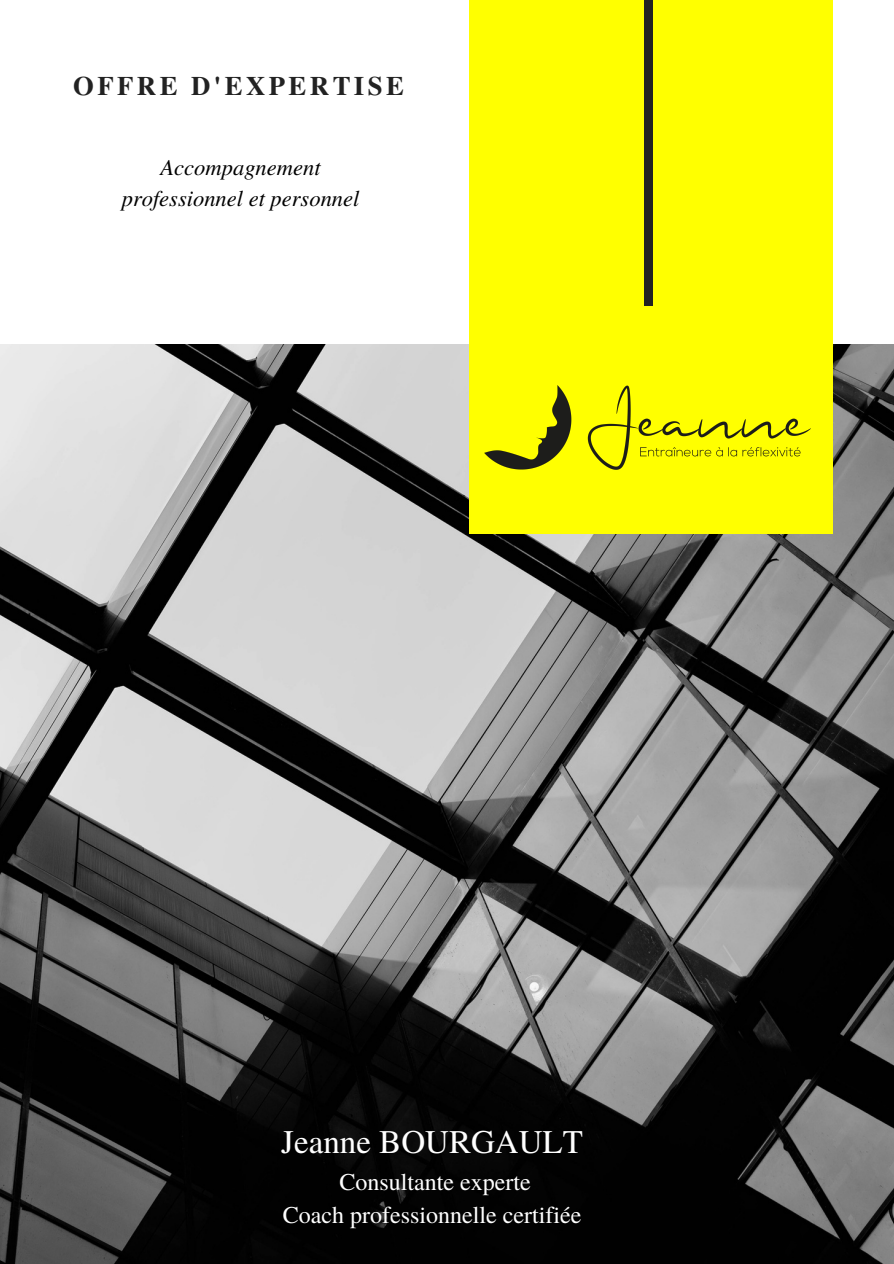
<style>
.page{position:relative;width:894px;height:1264px;background:#fff}
.page>*{position:absolute;margin:0;border:0;box-sizing:border-box;transform-origin:0 0}
.t1{font:33px "Te X Gyre Termes";color:#fff}
.t2{font:700 26.7px "Te X Gyre Termes";letter-spacing:.13em;color:#222}
.t3{font:24px "Te X Gyre Termes";color:#fff}
.t4{font:italic 22.5px "Te X Gyre Termes";color:#000}
</style>
<div class="page">
<img style="left:0;top:344px;width:893px;height:919px">
<div style="left:469px;top:0;width:363px;height:533px;background:#ff0"></div>
<div style="left:644px;top:0;width:8px;height:306px;background:#222"></div>
<img style="left:467px;top:369px;width:344px;height:113px">
<p class="t2" style="left:73px;top:65px;width:332px">OFFRE D'EXPERTISE</p>
<p class="t4" style="left:160px;top:150px;width:161px">Accompagnement</p>
<p class="t4" style="left:122px;top:182px;width:239px">professionnel et personnel</p>
<h1 class="t1" style="left:281px;top:1117px;width:303px">Jeanne BOURGAULT</h1>
<p class="t3" style="left:339px;top:1164px;width:193px">Consultante experte</p>
<p class="t3" style="left:282px;top:1197px;width:300px">Coach professionnelle certifiée</p>
</div>
